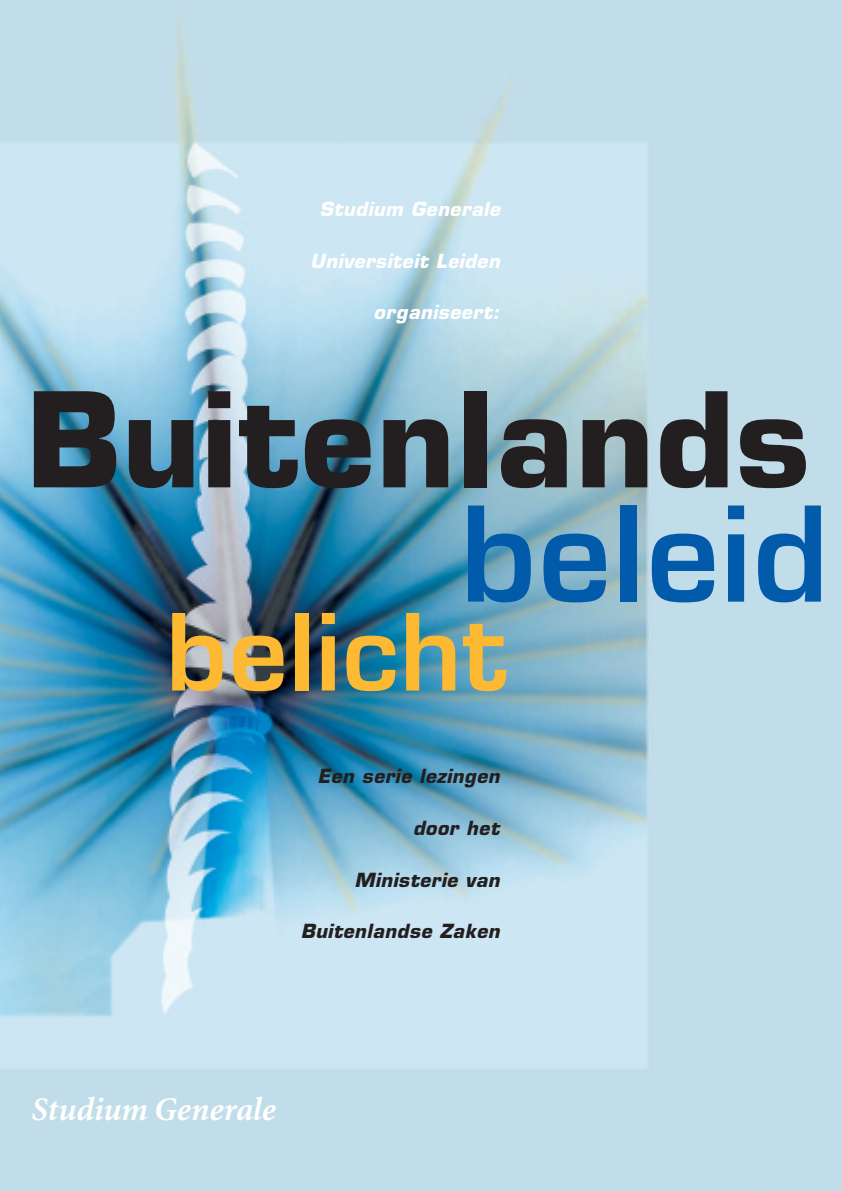
<style>
.page{position:relative;width:842px;height:1191px;background:#fff}
.page>*{position:absolute;margin:0;border:0;box-sizing:border-box;transform-origin:0 0}
.t1{font:700 128px "Eurostile";letter-spacing:.01em;color:#231f20}
.t2{font:600 128px "Eurostile";letter-spacing:.01em;color:#015aaa}
.t3{font:600 103.4px "Eurostile";letter-spacing:.01em;color:#fdb931}
.t4{font:33px "Minion MM It.578.wt.585.wd.11.op";letter-spacing:-.005em;color:#fff}
.t5{font:italic 700 19px "Eurostile";letter-spacing:.03em;color:#231f20}
.t6{font:italic 700 19px "Eurostile";letter-spacing:.03em;color:#fff}
</style>
<div class="page">
<img style="left:0;top:0;width:842px;height:1191px">
<p class="t6" style="left:319px;top:202px;width:182px">Studium Generale</p>
<p class="t6" style="left:310px;top:253px;width:191px">Universiteit Leiden</p>
<p class="t6" style="left:374px;top:305px;width:127px">organiseert:</p>
<h1 class="t1" style="left:26px;top:391px;width:785px">Buitenlands</h1>
<h1 class="t2" style="left:461px;top:505px;width:370px">beleid</h1>
<h2 class="t3" style="left:166px;top:613px;width:342px">belicht</h2>
<p class="t5" style="left:317px;top:769px;width:184px">Een serie lezingen</p>
<p class="t5" style="left:413px;top:820px;width:88px">door het</p>
<p class="t5" style="left:355px;top:872px;width:147px">Ministerie van</p>
<p class="t5" style="left:301px;top:924px;width:200px">Buitenlandse Zaken</p>
<h3 class="t4" style="left:32px;top:1096px;width:246px">Studium Generale</h3>
</div>
